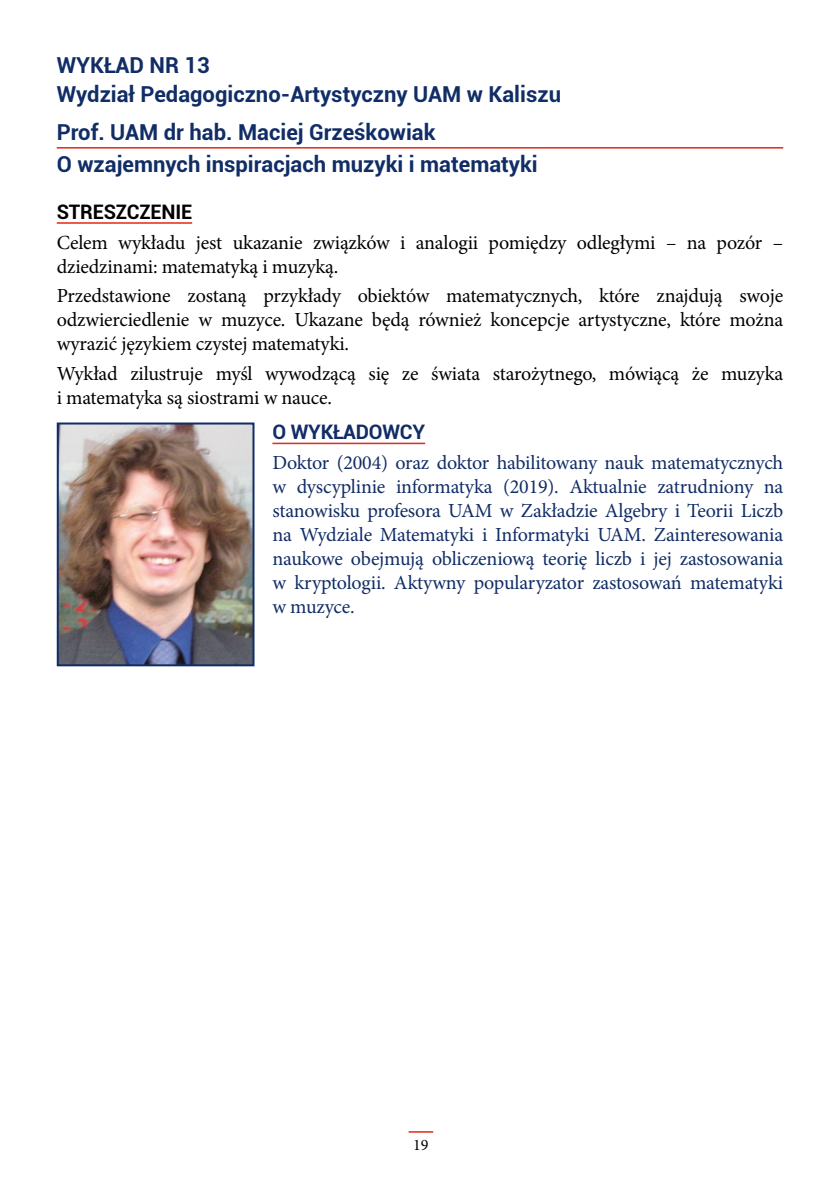
<style>
.page{position:relative;width:840px;height:1191px;background:#fff}
.page>*{position:absolute;margin:0;border:0;box-sizing:border-box;transform-origin:0 0}
.na_wydziale{font:700 22px "Roboto";color:#112d66}
.tytul_wykładu{font:700 22px "Roboto";color:#112d66}
.Wykladowca{font:700 22px "Roboto";color:#112d66}
.Wykład_nr{font:700 22px "Roboto";color:#112d66}
.tekst_odstep_nad_1_m{font:20px/24px "Minion Pro";letter-spacing:-.01em;color:#000}
.Owykładowcy_treść{font:20px/24px "Minion Pro";letter-spacing:-.01em;color:#112d66;text-align:justify}
.tekst_z_wyróznieneim{font:700 20px "Roboto";letter-spacing:-.01em;color:#000}
.O_wykladowcy{font:700 20px "Roboto";letter-spacing:-.01em;color:#112d66}
.t1{font:16px "Minion Pro";color:#000}
</style>
<div class="page">
<svg style="left:408px;top:1131px;width:25px;height:1px"></svg>
<hr style="left:57px;top:147px;width:725px;height:2px;background:#e52713">
<hr style="left:57px;top:222px;width:135px;height:2px;background:#e52713">
<hr style="left:272px;top:443px;width:153px;height:1px;background:#e52713">
<img style="left:60px;top:425px;width:191px;height:238px">
<div style="left:57px;top:422px;width:197px;height:244px;border:2px solid #112d66"></div>
<p class="Wykład_nr" style="left:57px;top:50px;width:154px">WYKŁAD NR 13</p>
<p class="na_wydziale" style="left:57px;top:79px;width:505px">Wydział Pedagogiczno-Artystyczny UAM w Kaliszu</p>
<p class="Wykladowca" style="left:57px;top:117px;width:380px">Prof. UAM dr hab. Maciej Grześkowiak</p>
<p class="tytul_wykładu" style="left:57px;top:149px;width:482px">O wzajemnych inspiracjach muzyki i matematyki</p>
<p class="tekst_z_wyróznieneim" style="left:57px;top:198px;width:137px">STRESZCZENIE</p>
<p class="tekst_odstep_nad_1_m" style="left:57px;top:230px;width:727px">Celem wykładu jest ukazanie związków i analogii pomiędzy odległymi – na pozór – dziedzinami: matematyką i muzyką.</p>
<p class="tekst_odstep_nad_1_m" style="left:57px;top:284px;width:727px;text-align:justify">Przedstawione zostaną przykłady obiektów matematycznych, które znajdują swoje odzwierciedlenie w muzyce. Ukazane będą również koncepcje artystyczne, które można wyrazić językiem czystej matematyki.</p>
<p class="tekst_odstep_nad_1_m" style="left:57px;top:362px;width:727px">Wykład zilustruje myśl wywodzącą się ze świata starożytnego, mówiącą że muzyka i matematyka są siostrami w nauce.</p>
<p class="O_wykladowcy" style="left:272px;top:418px;width:154px">O WYKŁADOWCY</p>
<p class="Owykładowcy_treść" style="left:272px;top:451px;width:512px">Doktor (2004) oraz doktor habilitowany nauk matematycznych w dyscyplinie informatyka (2019). Aktualnie zatrudniony na stanowisku profesora UAM w Zakładzie Algebry i Teorii Liczb na Wydziale Matematyki i Informatyki UAM. Zainteresowania naukowe obejmują obliczeniową teorię liczb i jej zastosowania w kryptologii. Aktywny popularyzator zastosowań matematyki w muzyce.</p>
<p class="t1" style="left:413px;top:1133px;width:17px">19</p>
</div>
